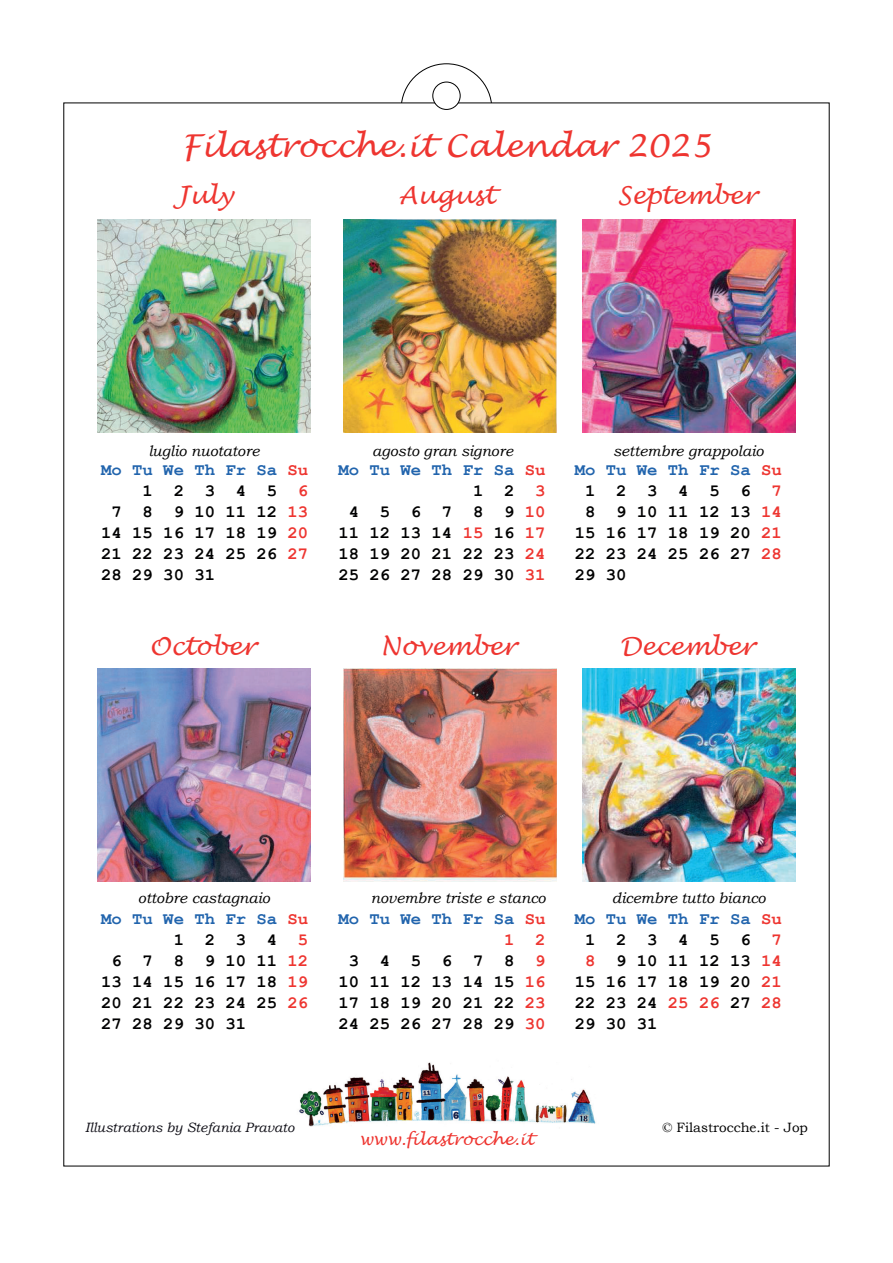
<style>
.page{position:relative;width:893px;height:1263px;background:#fff}
.page>*{position:absolute;margin:0;border:0;box-sizing:border-box;transform-origin:0 0}
.t1{font:italic 31.5px "Lucida Handwriting";color:#ee3530}
.t2{font:italic 24.75px "Lucida Handwriting";color:#ee3530}
.t3{font:700 17.25px/21px "Courier New";color:#000001;text-align:right}
.t4{font:700 17.25px "Courier New";color:#2164ad}
.t5{font:italic 16.5px "Lucida Handwriting";color:#ee3530}
.t6{font:italic 15px "Bookman Old Style";color:#000001}
.t7{font:italic 13.5px "Bookman Old Style";color:#0e0d15}
.t8{font:13.5px "Bookman Old Style";color:#000001}
.s1{color:#ee3530}
.s2{color:#2164ad}
</style>
<div class="page">
<div style="left:433px;top:82px;width:27px;height:28px;border:1px solid #000001;border-radius:50%"></div>
<img style="left:299px;top:1062px;width:297px;height:65px">
<img style="left:98px;top:220px;width:213px;height:212px">
<img style="left:344px;top:220px;width:212px;height:212px">
<img style="left:582px;top:220px;width:213px;height:212px">
<img style="left:98px;top:668px;width:213px;height:213px">
<img style="left:344px;top:668px;width:212px;height:213px">
<img style="left:582px;top:668px;width:213px;height:213px">
<h1 class="t1" style="left:182px;top:125px;width:531px">Filastrocche.it Calendar 2025</h1>
<h2 class="t2" style="left:176px;top:178px;width:58px">July</h2>
<h2 class="t2" style="left:399px;top:178px;width:98px">August</h2>
<h2 class="t2" style="left:618px;top:178px;width:141px">September</h2>
<p class="t6" style="left:148px;top:442px;width:113px">luglio nuotatore</p>
<p class="t6" style="left:372px;top:442px;width:142px">agosto gran signore</p>
<p class="t6" style="left:613px;top:442px;width:152px">settembre grappolaio</p>
<p class="t4" style="left:101px;top:461px;width:208px">Mo Tu We Th Fr Sa <span class="s1">Su</span></p>
<p class="t3" style="left:143px;top:481px;width:167px">1 2 3 4 5 <span class="s1">6</span></p>
<p class="t3" style="left:112px;top:502px;width:198px">7 8 9 10 11 12 <span class="s1">13</span></p>
<p class="t3" style="left:101px;top:523px;width:208px">14 15 16 17 18 19 <span class="s1">20</span></p>
<p class="t3" style="left:101px;top:544px;width:208px">21 22 23 24 25 26 <span class="s1">27</span></p>
<p class="t3" style="left:101px;top:565px;width:115px">28 29 30 31</p>
<p class="t3" style="left:338px;top:460px;width:209px"><span class="s2">Mo Tu We Th Fr Sa</span> <span class="s1">Su<br></span>1 2 <span class="s1">3<br></span>4 5 6 7 8 9 <span class="s1">10<br></span>11 12 13 14 <span class="s1">15</span> 16 <span class="s1">17<br></span>18 19 20 21 22 23 <span class="s1">24<br></span>25 26 27 28 29 30 <span class="s1">31</span></p>
<p class="t4" style="left:575px;top:461px;width:209px">Mo Tu We Th Fr Sa <span class="s1">Su</span></p>
<p class="t3" style="left:585px;top:481px;width:198px">1 2 3 4 5 6 <span class="s1">7</span></p>
<p class="t3" style="left:585px;top:502px;width:198px">8 9 10 11 12 13 <span class="s1">14</span></p>
<p class="t3" style="left:575px;top:523px;width:209px">15 16 17 18 19 20 <span class="s1">21</span></p>
<p class="t3" style="left:575px;top:544px;width:209px">22 23 24 25 26 27 <span class="s1">28</span></p>
<p class="t3" style="left:575px;top:565px;width:53px">29 30</p>
<h2 class="t2" style="left:149px;top:629px;width:108px">October</h2>
<h2 class="t2" style="left:381px;top:629px;width:137px">November</h2>
<h2 class="t2" style="left:620px;top:629px;width:136px">December</h2>
<p class="t6" style="left:138px;top:889px;width:134px">ottobre castagnaio</p>
<p class="t6" style="left:612px;top:889px;width:155px">dicembre tutto bianco</p>
<p class="t6" style="left:371px;top:889px;width:176px">novembre triste e stanco</p>
<p class="t4" style="left:101px;top:910px;width:208px">Mo Tu We Th Fr Sa <span class="s1">Su</span></p>
<p class="t3" style="left:174px;top:930px;width:136px">1 2 3 4 <span class="s1">5</span></p>
<p class="t3" style="left:112px;top:951px;width:198px">6 7 8 9 10 11 <span class="s1">12</span></p>
<p class="t3" style="left:101px;top:972px;width:208px">13 14 15 16 17 18 <span class="s1">19</span></p>
<p class="t3" style="left:101px;top:993px;width:208px">20 21 22 23 24 25 <span class="s1">26</span></p>
<p class="t3" style="left:101px;top:1014px;width:146px">27 28 29 30 31</p>
<p class="t3" style="left:338px;top:909px;width:209px"><span class="s2">Mo Tu We Th Fr Sa</span> <span class="s1">Su<br>1 2<br></span>3 4 5 6 7 8 <span class="s1">9<br></span>10 11 12 13 14 15 <span class="s1">16<br></span>17 18 19 20 21 22 <span class="s1">23<br></span>24 25 26 27 28 29 <span class="s1">30</span></p>
<p class="t4" style="left:575px;top:910px;width:209px">Mo Tu We Th Fr Sa <span class="s1">Su</span></p>
<p class="t3" style="left:585px;top:930px;width:198px">1 2 3 4 5 6 <span class="s1">7</span></p>
<p class="t3" style="left:585px;top:951px;width:198px"><span class="s1">8</span> 9 10 11 12 13 <span class="s1">14</span></p>
<p class="t3" style="left:575px;top:972px;width:209px">15 16 17 18 19 20 <span class="s1">21</span></p>
<p class="t3" style="left:575px;top:993px;width:209px">22 23 24 <span class="s1">25 26</span> 27 <span class="s1">28</span></p>
<p class="t3" style="left:575px;top:1014px;width:84px">29 30 31</p>
<p class="t7" style="left:85px;top:1119px;width:211px">Illustrations by Stefania Pravato</p>
<p class="t8" style="left:662px;top:1119px;width:147px">© Filastrocche.it - Jop</p>
<p class="t5" style="left:359px;top:1128px;width:176px">www.filastrocche.it</p>
</div>
